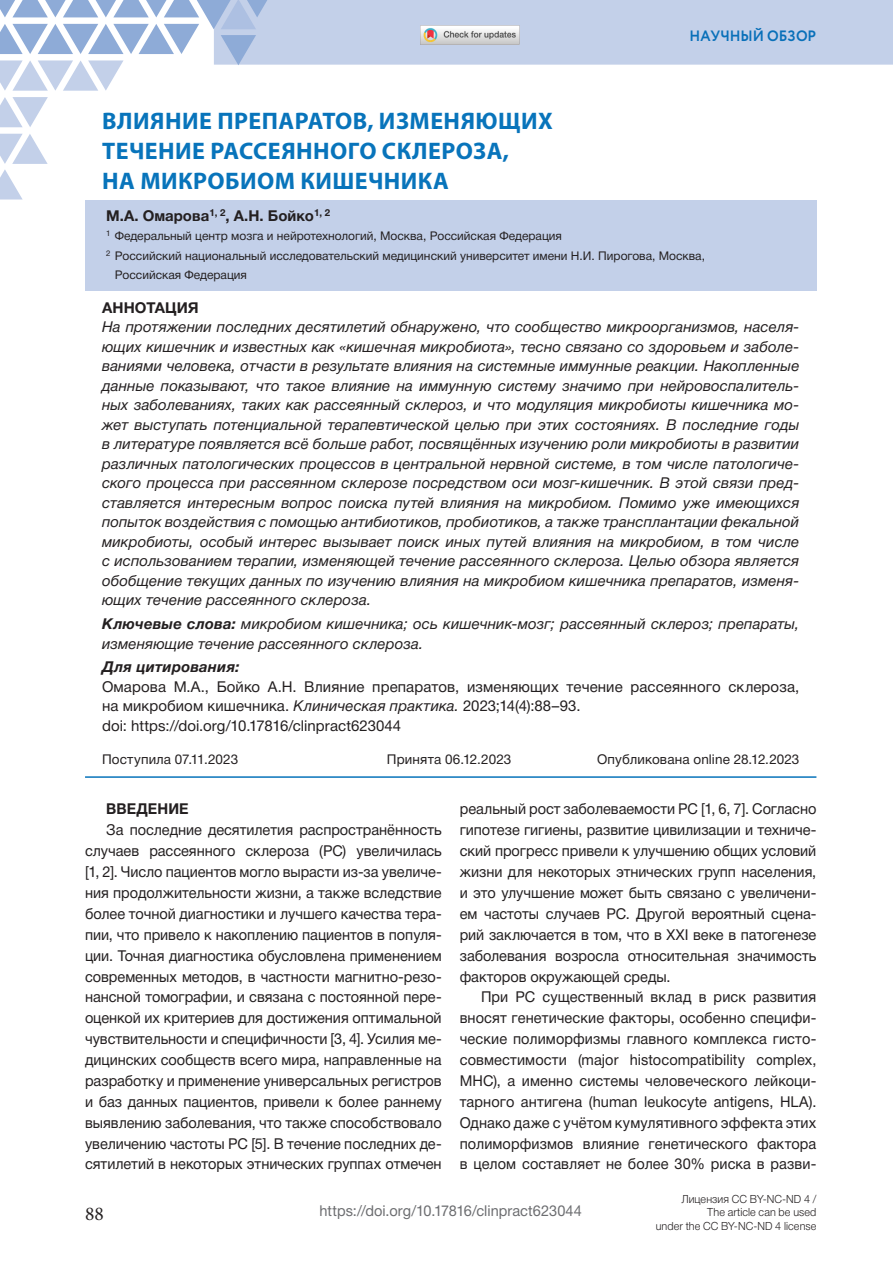
<style>
.page{position:relative;width:893px;height:1263px;background:#fff}
.page>*{position:absolute;margin:0;border:0;box-sizing:border-box;transform-origin:0 0}
.t1{font:700 24px/30px "Myriad Pro";letter-spacing:.02em;color:#0874bb}
.t2{font:19.5px "Minion Pro";color:#231f20}
.t3{font:15px/20.9px "Helvetica Neue Cyr";letter-spacing:.005em;color:#231f20;text-align:justify}
.t4{font:italic 15px/19.5px "Helvetica Neue Cyr";letter-spacing:.01em;color:#231f20;text-align:justify}
.t5{font:700 15px "Helvetica Neue Cyr";color:#231f20}
.t6{font:15px "Helvetica Neue Cyr";letter-spacing:.005em;color:#6c6d70}
.t7{font:italic 700 15px "Helvetica Neue Cyr";letter-spacing:.015em;color:#231f20}
.t8{font:700 15px "Circe";letter-spacing:-.005em;color:#0970b9;scale:.95 1}
.t9{font:13.5px "Helvetica Neue Cyr";letter-spacing:.01em;color:#231f20}
.t10{font:12px "Helvetica Neue Cyr";color:#231f20}
.t11{font:300 11.25px/13.5px "Helvetica Neue Cyr";letter-spacing:.005em;color:#231f20;text-align:right;scale:.96 1}
.s1{font-weight:700}
.s2{font-style:italic}
</style>
<div class="page">
<svg style="left:0;top:97px;width:48px;height:30px"></svg>
<svg style="left:0;top:134px;width:48px;height:65px"></svg>
<svg style="left:0;top:0;width:893px;height:91px"></svg>
<div style="left:85px;top:200px;width:731px;height:90px;background:#c3d0e9"></div>
<hr style="left:85px;top:776px;width:731px;height:2px;background:#0874bb">
<img style="left:420px;top:26px;width:99px;height:19px">
<p class="t8" style="left:689px;top:26px;width:135px">НАУЧНЫЙ ОБЗОР</p>
<h1 class="t1" style="left:102px;top:105px;width:452px">ВЛИЯНИЕ ПРЕПАРАТОВ, ИЗМЕНЯЮЩИХ<br>ТЕЧЕНИЕ РАССЕЯННОГО СКЛЕРОЗА,<br>НА МИКРОБИОМ КИШЕЧНИКА</h1>
<p class="t5" style="left:106px;top:207px;width:225px">М.А. Омарова<sup>1,</sup> <sup>2</sup>, А.Н. Бойко<sup>1,</sup> <sup>2</sup></p>
<p class="t10" style="left:106px;top:230px;width:457px"><sup>1</sup> Федеральный центр мозга и нейротехнологий, Москва, Российская Федерация</p>
<p class="t10" style="left:106px;top:249px;width:600px"><sup>2</sup> Российский национальный исследовательский медицинский университет имени Н.И. Пирогова, Москва,</p>
<p class="t10" style="left:115px;top:269px;width:134px">Российская Федерация</p>
<p class="t5" style="left:102px;top:299px;width:23px">Анно</p>
<p class="t5" style="left:146px;top:299px;width:54px">тация</p>
<p class="t4" style="left:102px;top:317px;width:699px">На протяжении последних десятилетий обнаружено, что сообщество микроорганизмов, населя&shy;ющих кишечник и известных как «кишечная микробиота», тесно связано со здоровьем и заболе&shy;ваниями человека, отчасти в результате влияния на системные иммунные реакции. Накопленные данные показывают, что такое влияние на иммунную систему значимо при нейровоспалитель&shy;ных заболеваниях, таких как рассеянный склероз, и что модуляция микробиоты кишечника мо&shy;жет выступать потенциальной терапевтической целью при этих состояниях. В последние годы в литературе появляется всё больше работ, посвящённых изучению роли микробиоты в развитии различных патологических процессов в центральной нервной системе, в том числе патологиче&shy;ского процесса при рассеянном склерозе посредством оси мозг-кишечник. В этой связи пред&shy;ставляется интересным вопрос поиска путей влияния на микробиом. Помимо уже имеющихся попыток воздействия с помощью антибиотиков, пробиотиков, а также трансплантации фекальной микробиоты, особый интерес вызывает поиск иных путей влияния на микробиом, в том числе с использованием терапии, изменяющей течение рассеянного склероза. Целью обзора является обобщение текущих данных по изучению влияния на микробиом кишечника препаратов, изменя&shy;ющих течение рассеянного склероза.</p>
<p class="t4" style="left:102px;top:614px;width:699px"><span class="s1">Ключевые слова:</span> микробиом кишечника; ось кишечник-мозг; рассеянный склероз; препараты, изменяющие течение рассеянного склероза.</p>
<p class="t7" style="left:102px;top:659px;width:139px">Для цитирования:</p>
<p class="t3" style="left:102px;top:677px;width:699px;line-height:19.5px;text-align:left">Омарова М.А., Бойко А.Н. Влияние препаратов, изменяющих течение рассеянного склероза, на микробиом кишечника. <span class="s2">Клиническая практика.</span> 2023;14(4):88–93.<br>doi: https://doi.org/10.17816/clinpract623044</p>
<p class="t9" style="left:102px;top:751px;width:138px">Поступила 07.11.2023</p>
<p class="t9" style="left:387px;top:751px;width:126px">Принята 06.12.2023</p>
<p class="t9" style="left:597px;top:751px;width:204px">Опубликована online 28.12.2023</p>
<p class="t5" style="left:106px;top:801px;width:84px">ВВЕДЕНИЕ</p>
<p class="t3" style="left:85px;top:820px;width:358px;text-indent:21px">За последние десятилетия распространённость случаев рассеянного склероза (РС) увеличилась [1, 2]. Число пациентов могло вырасти из-за увеличе&shy;ния продолжительности жизни, а также вследствие более точной диагностики и лучшего качества тера&shy;пии, что привело к накоплению пациентов в популя&shy;ции. Точная диагностика обусловлена применением современных методов, в частности магнитно-резо&shy;нансной томографии, и связана с постоянной пере&shy;оценкой их критериев для достижения оптимальной чувствительности и специфичности [3, 4]. Усилия ме&shy;дицинских сообществ всего мира, направленные на разработку и применение универсальных регистров и баз данных пациентов, привели к более раннему выявлению заболевания, что также способствовало увеличению частоты РС [5]. В течение последних де&shy;сятилетий в некоторых этнических группах отмечен</p>
<p class="t3" style="left:460px;top:799px;width:358px">реальный рост заболеваемости РС [1, 6, 7]. Согласно гипотезе гигиены, развитие цивилизации и техниче&shy;ский прогресс привели к улучшению общих условий жизни для некоторых этнических групп населения, и это улучшение может быть связано с увеличени&shy;ем частоты случаев РС. Другой вероятный сцена&shy;рий заключается в том, что в XXI веке в патогенезе заболевания возросла относительная значимость факторов окружающей среды.</p>
<p class="t3" style="left:460px;top:987px;width:358px;text-indent:21px">При РС существенный вклад в риск развития вносят генетические факторы, особенно специфи&shy;ческие полиморфизмы главного комплекса гисто&shy;совместимости (major histocompatibility complex, MHC), а именно системы человеческого лейкоци&shy;тарного антигена (human leukocyte antigens, HLA).<br>Однако даже с учётом кумулятивного эффекта этих полиморфизмов влияние генетического фактора в целом составляет не более 30% риска в разви-</p>
<h2 class="t2" style="left:85px;top:1200px;width:20px">88</h2>
<p class="t6" style="left:319px;top:1203px;width:264px">https://doi.org/10.17816/clinpract623044</p>
<p class="t11" style="left:656px;top:1192px;width:169px">Лицензия CC BY-NC-ND 4 /<br>The article can be used<br>under the CC BY-NC-ND 4 license</p>
</div>
